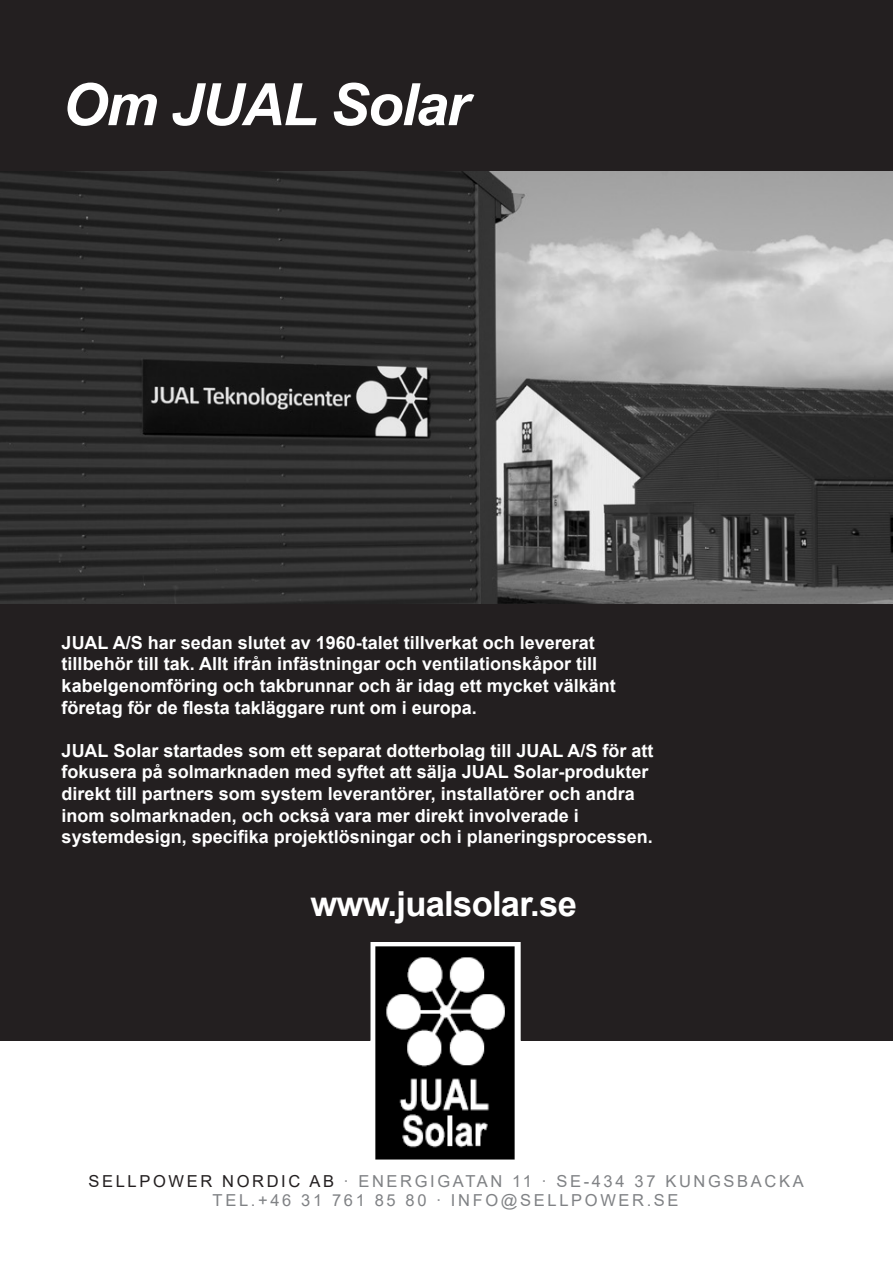
<style>
.page{position:relative;width:893px;height:1263px;background:#fff}
.page>*{position:absolute;margin:0;border:0;box-sizing:border-box;transform-origin:0 0}
.t1{font:italic 700 58.5px "Arial";letter-spacing:-.03em;color:#fff}
.t2{font:700 34.5px "Arial";letter-spacing:-.02em;color:#fff}
.t3{font:700 18px/21.6px "Arial";color:#fff}
.t4{font:16.5px "Arial";letter-spacing:.16em;color:#808285}
.s1{color:#231f20}
</style>
<div class="page">
<div style="left:0;top:0;width:893px;height:1040px;background:#231f20"></div>
<img style="left:370px;top:942px;width:151px;height:218px">
<img style="left:0;top:171px;width:893px;height:432px">
<p class="t1" style="left:62px;top:66px;width:408px">Om JUAL Solar</p>
<p class="t3" style="left:62px;top:632px;width:535px">JUAL A/S har sedan slutet av 1960-talet tillverkat och levererat</p>
<p class="t3" style="left:62px;top:653px;width:537px">tillbehör till tak. Allt ifrån infästningar och ventilationskåpor till</p>
<p class="t3" style="left:62px;top:675px;width:556px">kabelgenomföring och takbrunnar och är idag ett mycket välkänt företag för de flesta takläggare runt om i europa.</p>
<p class="t3" style="left:62px;top:740px;width:593px">JUAL Solar startades som ett separat dotterbolag till JUAL A/S för att fokusera på solmarknaden med syftet att sälja JUAL Solar-produkter direkt till partners som system leverantörer, installatörer och andra inom solmarknaden, och också vara mer direkt involverade i</p>
<p class="t3" style="left:62px;top:826px;width:593px">systemdesign, specifika projektlösningar och i planeringsprocessen.</p>
<p class="t2" style="left:310px;top:879px;width:268px">www.jualsolar.se</p>
<p class="t4" style="left:88px;top:1169px;width:717px"><span class="s1">SELLPOWER NORDIC AB</span> ∙ ENERGIGATAN 11 ∙ SE-434 37 KUNGSBACKA</p>
<p class="t4" style="left:213px;top:1189px;width:467px">TEL.+46 31 761 85 80 ∙ INFO@SELLPOWER.SE</p>
</div>
